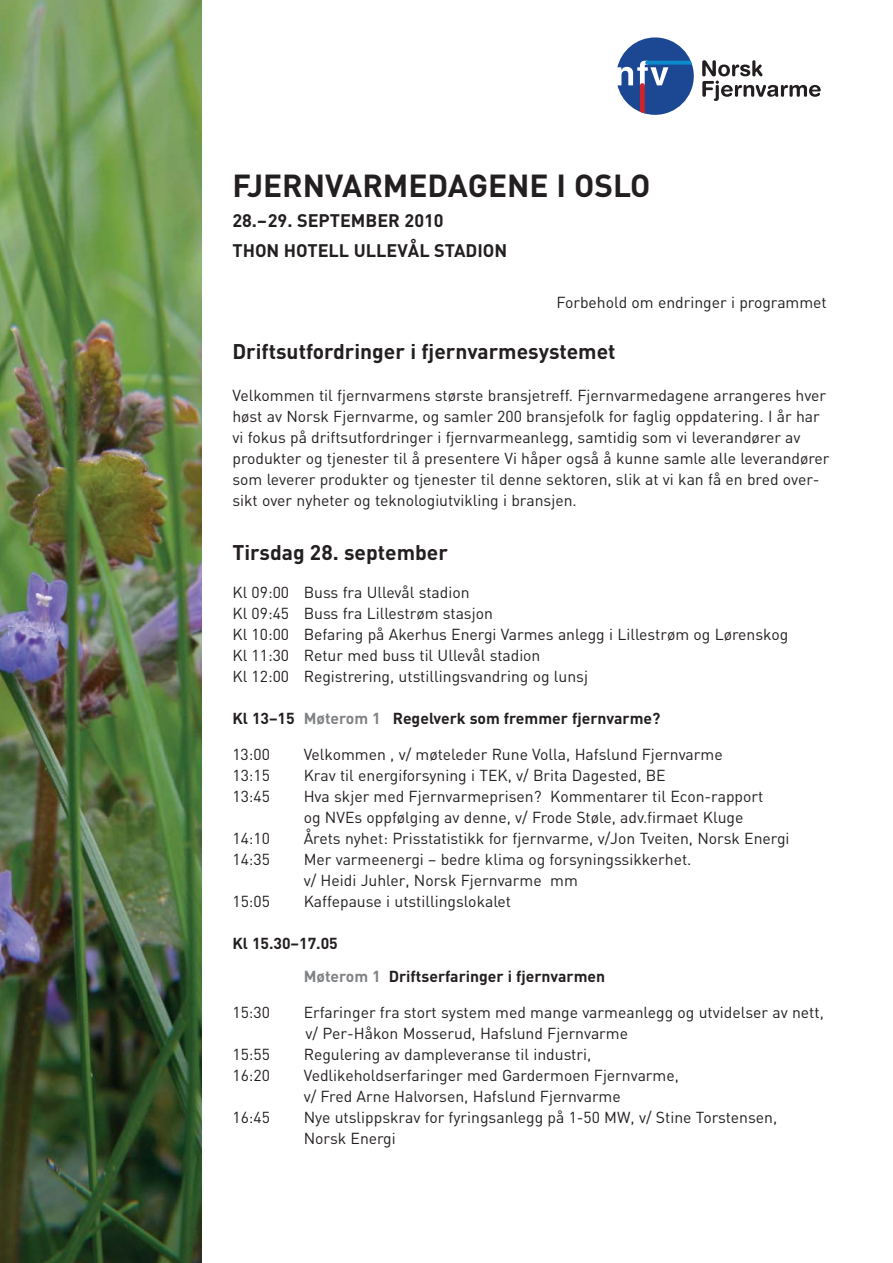
<style>
.page{position:relative;width:893px;height:1263px;background:#fff}
.page>*{position:absolute;margin:0;border:0;box-sizing:border-box;transform-origin:0 0}
.t1{font:700 31.5px "DIN";color:#231f20}
.t2{font:700 21px "DIN";color:#231f20}
.t3{font:700 18px/30px "DIN";color:#231f20}
.t4{font:15.75px/21px "DIN";color:#231f20}
.t5{font:700 15.75px/33px "DIN";color:#231f20}
.s1{color:#808285}
</style>
<div class="page">
<img style="left:0;top:0;width:201px;height:1263px">
<svg style="left:702px;top:60px;width:119px;height:41px"></svg>
<svg style="left:617px;top:37px;width:77px;height:78px"></svg>
<h1 class="t1" style="left:232px;top:175px;width:420px">FJERNVARMEDAGENE I OSLO</h1>
<p class="t3" style="left:232px;top:207px;width:276px">28.–29. SEPTEMBER 2010<br>THON HOTELL ULLEVÅL STADION</p>
<p class="t4" style="left:556px;top:294px;width:272px">Forbehold om endringer i programmet</p>
<h2 class="t2" style="left:232px;top:344px;width:385px">Driftsutfordringer i fjernvarmesystemet</h2>
<p class="t4" style="left:232px;top:387px;width:599px">Velkommen til fjernvarmens største bransjetreff. Fjernvarmedagene arrangeres hver høst av Norsk Fjernvarme, og samler 200 bransjefolk for faglig oppdatering. I år har vi fokus på driftsutfordringer i fjernvarmeanlegg, samtidig som vi leverandører av produkter og tjenester til å presentere Vi håper også å kunne samle alle leverandører som leverer produkter og tjenester til denne sektoren, slik at vi kan få en bred over&shy;sikt over nyheter og teknologiutvikling i bransjen.</p>
<h2 class="t2" style="left:232px;top:545px;width:217px">Tirsdag 28. september</h2>
<p class="t4" style="left:232px;top:583px;width:557px">Kl 09:00 Buss fra Ullevål stadion<br>Kl 09:45 Buss fra Lillestrøm stasjon<br>Kl 10:00 Befaring på Akerhus Energi Varmes anlegg i Lillestrøm og Lørenskog Kl 11:30 Retur med buss til Ullevål stadion<br>Kl 12:00 Registrering, utstillingsvandring og lunsj</p>
<p class="t5" style="left:232px;top:703px;width:429px">Kl 13–15 <span class="s1">Møterom 1</span> Regelverk som fremmer fjernvarme?</p>
<p class="t4" style="left:232px;top:745px;width:39px">13:00</p>
<p class="t4" style="left:304px;top:745px;width:420px">Velkommen , v/ møteleder Rune Volla, Hafslund Fjernvarme</p>
<p class="t4" style="left:232px;top:766px;width:39px">13:15</p>
<p class="t4" style="left:304px;top:766px;width:363px">Krav til energiforsyning i TEK, v/ Brita Dagested, BE</p>
<p class="t4" style="left:232px;top:787px;width:39px">13:45</p>
<p class="t4" style="left:304px;top:787px;width:461px">Hva skjer med Fjernvarmeprisen? Kommentarer til Econ-rapport og NVEs oppfølging av denne, v/ Frode Støle, adv.firmaet Kluge</p>
<p class="t4" style="left:232px;top:829px;width:39px">14:10</p>
<p class="t4" style="left:304px;top:829px;width:487px">Årets nyhet: Prisstatistikk for fjernvarme, v/Jon Tveiten, Norsk Energi</p>
<p class="t4" style="left:232px;top:850px;width:39px">14:35</p>
<p class="t4" style="left:304px;top:850px;width:389px">Mer varmeenergi – bedre klima og forsyningssikkerhet. v/ Heidi Juhler, Norsk Fjernvarme mm</p>
<p class="t4" style="left:232px;top:892px;width:39px">15:05</p>
<p class="t4" style="left:304px;top:892px;width:209px">Kaffepause i utstillingslokalet</p>
<p class="t5" style="left:304px;top:928px;width:303px;text-indent:-71px">Kl 15.30–17.05<br><span class="s1">Møterom 1</span> Driftserfaringer i fjernvarmen</p>
<p class="t4" style="left:232px;top:1003px;width:39px">15:30</p>
<p class="t4" style="left:304px;top:1003px;width:522px">Erfaringer fra stort system med mange varmeanlegg og utvidelser av nett, v/ Per-Håkon Mosserud, Hafslund Fjernvarme</p>
<p class="t4" style="left:232px;top:1045px;width:39px">15:55</p>
<p class="t4" style="left:304px;top:1045px;width:289px">Regulering av dampleveranse til industri,</p>
<p class="t4" style="left:232px;top:1066px;width:39px">16:20</p>
<p class="t4" style="left:304px;top:1066px;width:377px">Vedlikeholdserfaringer med Gardermoen Fjernvarme, v/ Fred Arne Halvorsen, Hafslund Fjernvarme</p>
<p class="t4" style="left:232px;top:1108px;width:39px">16:45</p>
<p class="t4" style="left:304px;top:1108px;width:475px">Nye utslippskrav for fyringsanlegg på 1-50 MW, v/ Stine Torstensen,<br>Norsk Energi</p>
</div>
